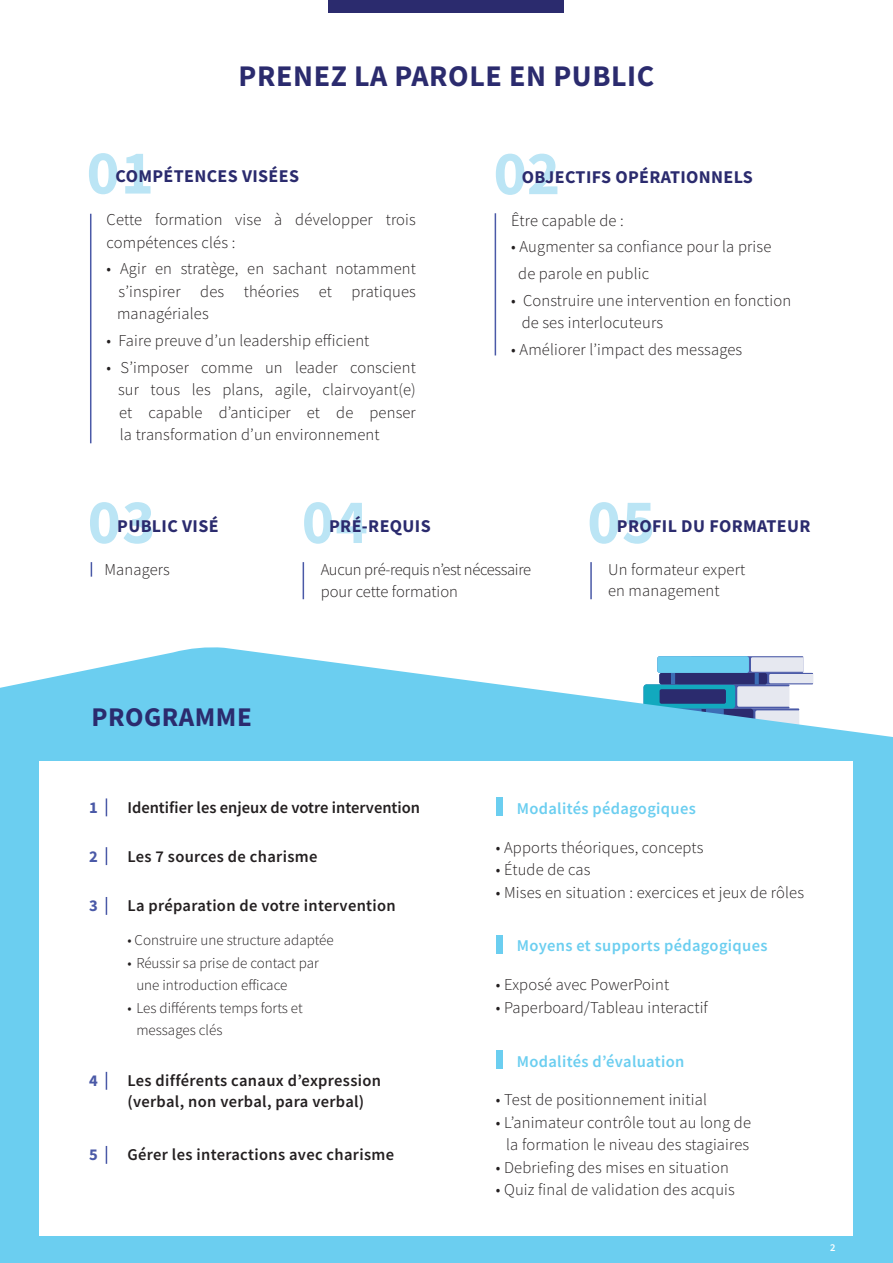
<style>
.page{position:relative;width:893px;height:1263px;background:#fff}
.page>*{position:absolute;margin:0;border:0;box-sizing:border-box;transform-origin:0 0}
.t1{font:700 30px "Source Sans Pro";letter-spacing:.02em;color:#2b2b6e}
.t2{font:700 27px "Source Sans Pro";letter-spacing:.02em;color:#2b2b6e}
.t3{font:700 18px "Source Sans Pro";letter-spacing:.02em;color:#2b2b6e}
.t4{font:300 16.5px/22.5px "Source Sans Pro";letter-spacing:.01em;color:#231f20}
.t5{font:600 16.5px/21px "Source Sans Pro";letter-spacing:.02em;color:#231f20}
.t6{font:600 16.5px "Source Sans Pro";letter-spacing:.02em;color:#6bcef0}
.t7{font:300 16.5px/22.5px "Source Sans Pro";letter-spacing:-.02em;color:#231f20}
.t8{font:600 16.5px "Source Sans Pro";color:#231f20}
.t9{font:700 16.5px "Source Sans Pro";color:#4a59a7}
.t10{font:300 15px/22.5px "Source Sans Pro";color:#231f20}
.t11{font:600 10.5px "Source Sans Pro";color:#fff}
</style>
<div class="page">
<svg style="left:0;top:647px;width:893px;height:616px;fill:#6bcef0"></svg>
<div style="left:40px;top:761px;width:813px;height:474px;background:#fff"></div>
<svg style="left:106px;top:798px;width:1px;height:18px"></svg>
<svg style="left:106px;top:847px;width:1px;height:18px"></svg>
<svg style="left:106px;top:1072px;width:1px;height:18px"></svg>
<svg style="left:106px;top:1146px;width:1px;height:18px"></svg>
<svg style="left:106px;top:897px;width:1px;height:18px"></svg>
<div style="left:329px;top:0;width:235px;height:13px;background:#2b2b6e"></div>
<div style="left:819px;top:1236px;width:27px;height:27px;background:#6bcef0"></div>
<svg style="left:89px;top:153px;width:62px;height:41px"></svg>
<hr style="left:90px;top:214px;width:1px;height:229px;background:#4a59a7">
<svg style="left:90px;top:502px;width:62px;height:42px"></svg>
<svg style="left:91px;top:562px;width:1px;height:15px"></svg>
<svg style="left:496px;top:154px;width:61px;height:41px"></svg>
<hr style="left:495px;top:213px;width:1px;height:142px;background:#4a59a7">
<hr style="left:303px;top:562px;width:1px;height:37px;background:#4a59a7">
<svg style="left:304px;top:502px;width:62px;height:42px"></svg>
<hr style="left:590px;top:562px;width:2px;height:37px;background:#4a59a7">
<svg style="left:590px;top:502px;width:62px;height:42px"></svg>
<div style="left:496px;top:797px;width:6px;height:19px;background:#6bcef0"></div>
<div style="left:496px;top:935px;width:6px;height:18px;background:#6bcef0"></div>
<div style="left:496px;top:1050px;width:6px;height:19px;background:#6bcef0"></div>
<h1 class="t1" style="left:239px;top:56px;width:417px">PRENEZ LA PAROLE EN PUBLIC</h1>
<p class="t3" style="left:116px;top:164px;width:185px">COMPÉTENCES VISÉES</p>
<p class="t4" style="left:107px;top:208px;width:311px">Cette formation vise à développer trois compétences clés :</p>
<p class="t4" style="left:117px;top:258px;width:300px;text-align:justify;text-indent:-10px">• Agir en stratège, en sachant notamment s’inspirer des théories et pratiques managériales</p>
<p class="t4" style="left:107px;top:329px;width:264px">• Faire preuve d’un leadership efficient</p>
<p class="t4" style="left:118px;top:356px;width:299px;text-align:justify;text-indent:-11px">• S’imposer comme un leader conscient sur tous les plans, agile, clairvoyant(e) et capable d’anticiper et de penser la transformation d’un environnement</p>
<p class="t3" style="left:522px;top:165px;width:233px">OBJECTIFS OPÉRATIONNELS</p>
<p class="t4" style="left:511px;top:209px;width:114px">Être capable de :</p>
<p class="t4" style="left:518px;top:234px;width:255px;line-height:26.7px;text-indent:-7px">• Augmenter sa confiance pour la prise de parole en public</p>
<p class="t4" style="left:522px;top:289px;width:271px;text-indent:-10px">• Construire une intervention en fonction de ses interlocuteurs</p>
<p class="t4" style="left:511px;top:338px;width:232px">• Améliorer l’impact des messages</p>
<p class="t3" style="left:117px;top:513px;width:103px">PUBLIC VISÉ</p>
<p class="t4" style="left:104px;top:558px;width:67px">Managers</p>
<p class="t3" style="left:329px;top:513px;width:103px">PRÉ-REQUIS</p>
<p class="t7" style="left:321px;top:558px;width:212px">Aucun pré-requis n’est nécessaire pour cette formation</p>
<p class="t3" style="left:617px;top:513px;width:195px">PROFIL DU FORMATEUR</p>
<p class="t4" style="left:608px;top:558px;width:139px;line-height:21px">Un formateur expert en management</p>
<h2 class="t2" style="left:91px;top:699px;width:162px">PROGRAMME</h2>
<p class="t9" style="left:89px;top:796px;width:10px">1</p>
<p class="t9" style="left:89px;top:845px;width:10px">2</p>
<p class="t8" style="left:127px;top:797px;width:294px">Identifier les enjeux de votre intervention</p>
<p class="t5" style="left:127px;top:845px;width:192px">Les 7 sources de charisme</p>
<p class="t9" style="left:89px;top:895px;width:10px">3</p>
<p class="t5" style="left:127px;top:895px;width:270px">La préparation de votre intervention</p>
<p class="t10" style="left:127px;top:929px;width:208px">• Construire une structure adaptée</p>
<p class="t10" style="left:136px;top:951px;width:184px;text-indent:-9px">• Réussir sa prise de contact par une introduction efficace</p>
<p class="t10" style="left:136px;top:996px;width:168px;text-indent:-9px">• Les différents temps forts et messages clés</p>
<p class="t9" style="left:89px;top:1070px;width:10px">4</p>
<p class="t9" style="left:89px;top:1144px;width:10px">5</p>
<p class="t5" style="left:127px;top:1070px;width:255px">Les différents canaux d’expression (verbal, non verbal, para verbal)</p>
<p class="t5" style="left:127px;top:1144px;width:268px">Gérer les interactions avec charisme</p>
<p class="t6" style="left:517px;top:797px;width:181px">Modalités pédagogiques</p>
<p class="t4" style="left:496px;top:836px;width:209px">• Apports théoriques, concepts</p>
<p class="t4" style="left:496px;top:858px;width:96px">• Étude de cas</p>
<p class="t4" style="left:496px;top:881px;width:310px">• Mises en situation : exercices et jeux de rôles</p>
<p class="t6" style="left:517px;top:935px;width:252px">Moyens et supports pédagogiques</p>
<p class="t4" style="left:496px;top:973px;width:175px">• Exposé avec PowerPoint</p>
<p class="t4" style="left:496px;top:996px;width:214px">• Paperboard/Tableau interactif</p>
<p class="t6" style="left:517px;top:1050px;width:169px">Modalités d’évaluation</p>
<p class="t4" style="left:496px;top:1088px;width:213px">• Test de positionnement initial</p>
<p class="t4" style="left:496px;top:1111px;width:257px;text-align:center">• L’animateur contrôle tout au long de la formation le niveau des stagiaires</p>
<p class="t4" style="left:496px;top:1156px;width:235px">• Debriefing des mises en situation</p>
<p class="t4" style="left:496px;top:1178px;width:241px">• Quiz final de validation des acquis</p>
<p class="t11" style="left:830px;top:1240px;width:7px">2</p>
</div>
